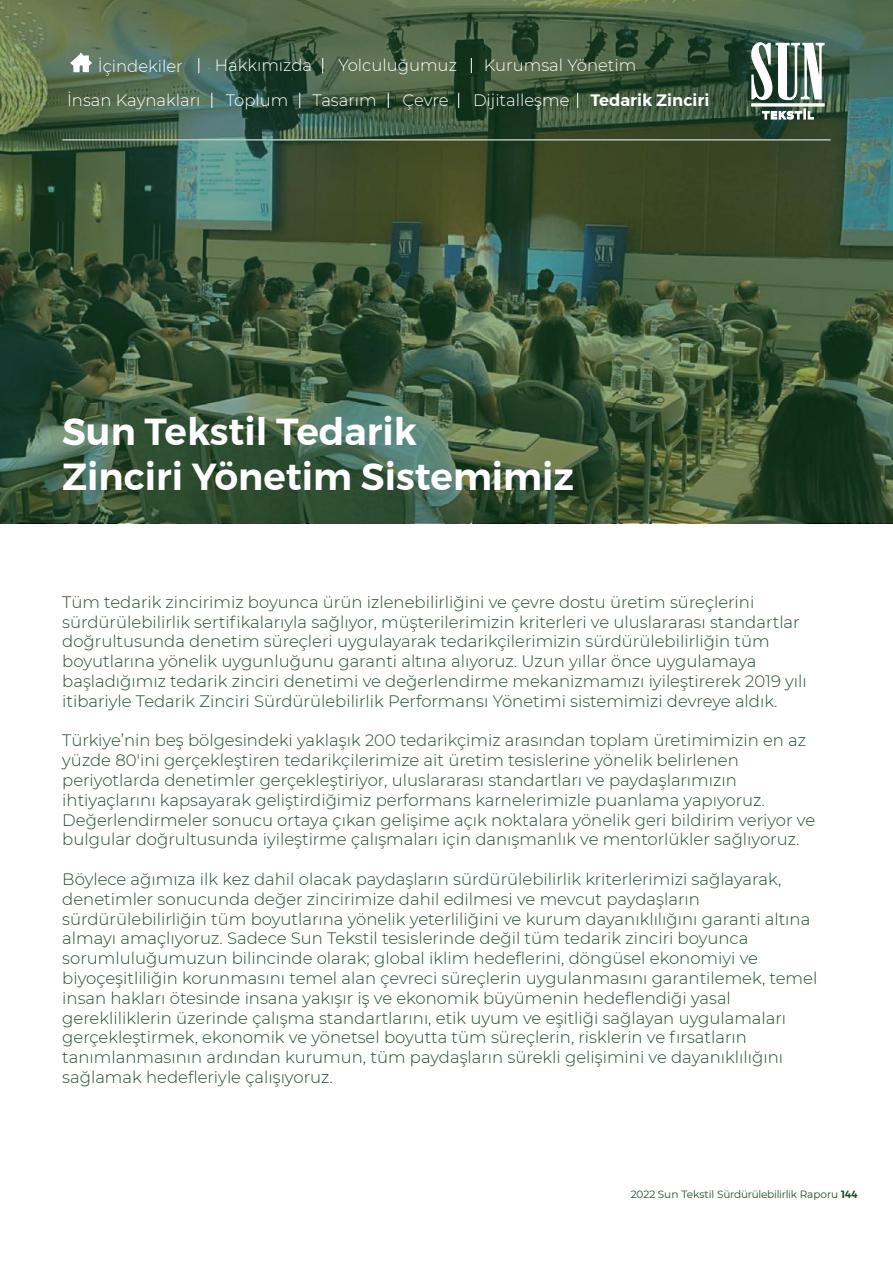
<style>
.page{position:relative;width:893px;height:1263px;background:#fff}
.page>*{position:absolute;margin:0;border:0;box-sizing:border-box;transform-origin:0 0}
.t1{font:600 37.5px/45px "Montserrat";color:#fff}
.t2{font:300 16.5px/19.8px "Montserrat";color:#234c2f}
.t3{font:300 16.5px "Montserrat";color:#fff}
.t4{font:600 16.5px "Montserrat";color:#fff}
.t5{font:10.5px "Montserrat";letter-spacing:-.025em;color:#234c2f}
.s1{font-weight:600}
</style>
<div class="page">
<svg style="left:0;top:0;width:893px;height:523px;background:#3e583d"></svg>
<svg style="left:750px;top:32px;width:75px;height:69px"></svg>
<div style="left:751px;top:103px;width:73px;height:3px;border:2px solid #fff"></div>
<svg style="left:761px;top:108px;width:54px;height:12px"></svg>
<svg style="left:211px;top:93px;width:1px;height:15px"></svg>
<svg style="left:471px;top:58px;width:1px;height:15px"></svg>
<svg style="left:322px;top:58px;width:1px;height:15px"></svg>
<svg style="left:198px;top:58px;width:1px;height:15px"></svg>
<svg style="left:299px;top:93px;width:1px;height:15px"></svg>
<svg style="left:388px;top:93px;width:1px;height:15px"></svg>
<svg style="left:458px;top:93px;width:1px;height:15px"></svg>
<svg style="left:577px;top:93px;width:1px;height:15px"></svg>
<svg style="left:69px;top:51px;width:24px;height:22px"></svg>
<hr style="left:62px;top:140px;width:769px;height:1px;background:#fff">
<p class="t3" style="left:98px;top:55px;width:86px">İçindekiler</p>
<p class="t3" style="left:215px;top:54px;width:99px">Hakkımızda</p>
<p class="t3" style="left:338px;top:54px;width:120px">Yolculuğumuz</p>
<p class="t3" style="left:484px;top:54px;width:154px">Kurumsal Yönetim</p>
<p class="t3" style="left:67px;top:89px;width:135px">İnsan Kaynakları</p>
<p class="t3" style="left:226px;top:89px;width:64px">Toplum</p>
<p class="t3" style="left:313px;top:89px;width:66px">Tasarım</p>
<p class="t3" style="left:403px;top:89px;width:47px">Çevre</p>
<p class="t3" style="left:473px;top:89px;width:98px">Dijitalleşme</p>
<p class="t4" style="left:590px;top:87px;width:120px">Tedarik Zinciri</p>
<h1 class="t1" style="left:62px;top:409px;width:514px">Sun Tekstil Tedarik<br>Zinciri Yönetim Sistemimiz</h1>
<p class="t2" style="left:62px;top:591px;width:746px">Tüm tedarik zincirimiz boyunca ürün izlenebilirliğini ve çevre dostu üretim süreçlerini sürdürülebilirlik sertifikalarıyla sağlıyor, müşterilerimizin kriterleri ve uluslararası standartlar doğrultusunda denetim süreçleri uygulayarak tedarikçilerimizin sürdürülebilirliğin tüm boyutlarına yönelik uygunluğunu garanti altına alıyoruz. Uzun yıllar önce uygulamaya başladığımız tedarik zinciri denetimi ve değerlendirme mekanizmamızı iyileştirerek 2019 yılı itibariyle Tedarik Zinciri Sürdürülebilirlik Performansı Yönetimi sistemimizi devreye aldık.</p>
<p class="t2" style="left:62px;top:730px;width:754px">Türkiye’nin beş bölgesindeki yaklaşık 200 tedarikçimiz arasından toplam üretimimizin en az yüzde 80'ini gerçekleştiren tedarikçilerimize ait üretim tesislerine yönelik belirlenen periyotlarda denetimler gerçekleştiriyor, uluslararası standartları ve paydaşlarımızın ihtiyaçlarını kapsayarak geliştirdiğimiz performans karnelerimizle puanlama yapıyoruz.<br>Değerlendirmeler sonucu ortaya çıkan gelişime açık noktalara yönelik geri bildirim veriyor ve bulgular doğrultusunda iyileştirme çalışmaları için danışmanlık ve mentorlükler sağlıyoruz.</p>
<p class="t2" style="left:62px;top:869px;width:757px">Böylece ağımıza ilk kez dahil olacak paydaşların sürdürülebilirlik kriterlerimizi sağlayarak, denetimler sonucunda değer zincirimize dahil edilmesi ve mevcut paydaşların sürdürülebilirliğin tüm boyutlarına yönelik yeterliliğini ve kurum dayanıklılığını garanti altına almayı amaçlıyoruz. Sadece Sun Tekstil tesislerinde değil tüm tedarik zinciri boyunca sorumluluğumuzun bilincinde olarak; global iklim hedeflerini, döngüsel ekonomiyi ve biyoçeşitliliğin korunmasını temel alan çevreci süreçlerin uygulanmasını garantilemek, temel insan hakları ötesinde insana yakışır iş ve ekonomik büyümenin hedeflendiği yasal gerekliliklerin üzerinde çalışma standartlarını, etik uyum ve eşitliği sağlayan uygulamaları gerçekleştirmek, ekonomik ve yönetsel boyutta tüm süreçlerin, risklerin ve fırsatların tanımlanmasının ardından kurumun, tüm paydaşların sürekli gelişimini ve dayanıklılığını sağlamak hedefleriyle çalışıyoruz.</p>
<p class="t5" style="left:631px;top:1187px;width:229px">2022 Sun Tekstil Sürdürülebilirlik Raporu <span class="s1">144</span></p>
</div>
